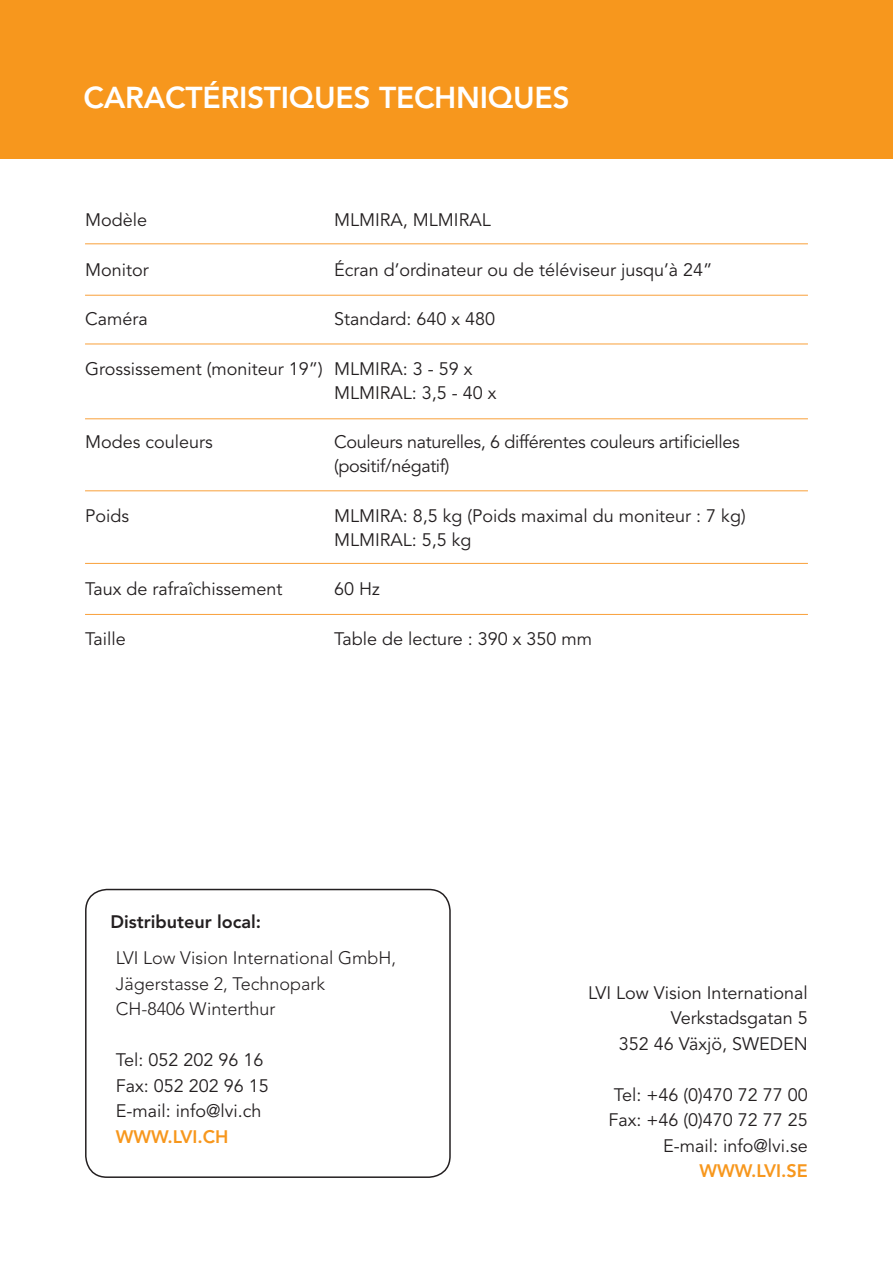
<style>
.page{position:relative;width:893px;height:1263px;background:#fff}
.page>*{position:absolute;margin:0;border:0;box-sizing:border-box;transform-origin:0 0}
.t1{font:800 30px "Avenir LT Std";letter-spacing:-.01em;color:#fff}
.t2{font:18px "Avenir LT Std";color:#231f20}
.t3{font:300 18px "Avenir LT Std";color:#231f20}
.t4{font:18px/24px "Avenir LT Std";letter-spacing:-.02em;color:#231f20}
.t5{font:800 18px "Avenir LT Std";color:#f7971d}
.t6{font:800 18px "Avenir LT Std";color:#231f20}
</style>
<div class="page">
<div style="left:0;top:0;width:893px;height:158px;background:#f7971d"></div>
<div style="left:85px;top:889px;width:366px;height:289px;border:2px solid #231f20;border-radius:21px"></div>
<hr style="left:85px;top:243px;width:723px;height:1px;background:#f9a03a">
<hr style="left:85px;top:295px;width:723px;height:1px;background:#f9a03a">
<hr style="left:85px;top:344px;width:723px;height:1px;background:#f9a03a">
<hr style="left:85px;top:418px;width:723px;height:1px;background:#f9a03a">
<hr style="left:85px;top:490px;width:723px;height:1px;background:#f9a03a">
<hr style="left:85px;top:563px;width:723px;height:1px;background:#f9a03a">
<hr style="left:85px;top:614px;width:723px;height:1px;background:#f9a03a">
<p class="t1" style="left:84px;top:80px;width:488px">CARACTÉRISTIQUES TECHNIQUES</p>
<p class="t2" style="left:85px;top:210px;width:64px">Modèle</p>
<p class="t2" style="left:334px;top:210px;width:158px">MLMIRA, MLMIRAL</p>
<p class="t2" style="left:85px;top:259px;width:65px">Monitor</p>
<p class="t2" style="left:334px;top:259px;width:380px">Écran d’ordinateur ou de téléviseur jusqu’à 24”</p>
<p class="t2" style="left:85px;top:309px;width:64px">Caméra</p>
<p class="t2" style="left:334px;top:309px;width:163px">Standard: 640 x 480</p>
<p class="t2" style="left:85px;top:358px;width:389px">Grossissement (moniteur 19”) MLMIRA: 3 - 59 x</p>
<p class="t2" style="left:334px;top:382px;width:164px">MLMIRAL: 3,5 - 40 x</p>
<p class="t2" style="left:85px;top:432px;width:129px">Modes couleurs</p>
<p class="t4" style="left:334px;top:431px;width:407px">Couleurs naturelles, 6 différentes couleurs artificielles (positif/négatif)</p>
<p class="t2" style="left:85px;top:505px;width:45px">Poids</p>
<p class="t2" style="left:334px;top:505px;width:413px">MLMIRA: 8,5 kg (Poids maximal du moniteur : 7 kg)</p>
<p class="t2" style="left:334px;top:529px;width:139px">MLMIRAL: 5,5 kg</p>
<p class="t2" style="left:85px;top:579px;width:199px">Taux de rafraîchissement</p>
<p class="t2" style="left:334px;top:579px;width:47px">60 Hz</p>
<p class="t2" style="left:85px;top:628px;width:42px">Taille</p>
<p class="t2" style="left:334px;top:628px;width:260px">Table de lecture : 390 x 350 mm</p>
<p class="t6" style="left:111px;top:911px;width:152px">Distributeur local:</p>
<p class="t3" style="left:116px;top:947px;width:282px">LVI Low Vision International GmbH,</p>
<p class="t3" style="left:116px;top:973px;width:211px">Jägerstasse 2, Technopark</p>
<p class="t3" style="left:116px;top:998px;width:161px">CH-8406 Winterthur</p>
<p class="t2" style="left:116px;top:1049px;width:149px">Tel: 052 202 96 16</p>
<p class="t2" style="left:116px;top:1075px;width:155px">Fax: 052 202 96 15</p>
<p class="t2" style="left:116px;top:1100px;width:147px">E-mail: info@lvi.ch</p>
<p class="t5" style="left:116px;top:1126px;width:114px">WWW.LVI.CH</p>
<p class="t2" style="left:588px;top:982px;width:221px">LVI Low Vision International</p>
<p class="t2" style="left:671px;top:1008px;width:138px">Verkstadsgatan 5</p>
<p class="t2" style="left:619px;top:1033px;width:191px">352 46 Växjö, SWEDEN</p>
<p class="t2" style="left:614px;top:1084px;width:196px">Tel: +46 (0)470 72 77 00</p>
<p class="t2" style="left:608px;top:1110px;width:201px">Fax: +46 (0)470 72 77 25</p>
<p class="t2" style="left:663px;top:1135px;width:146px">E-mail: info@lvi.se</p>
<p class="t5" style="left:700px;top:1160px;width:110px">WWW.LVI.SE</p>
</div>
